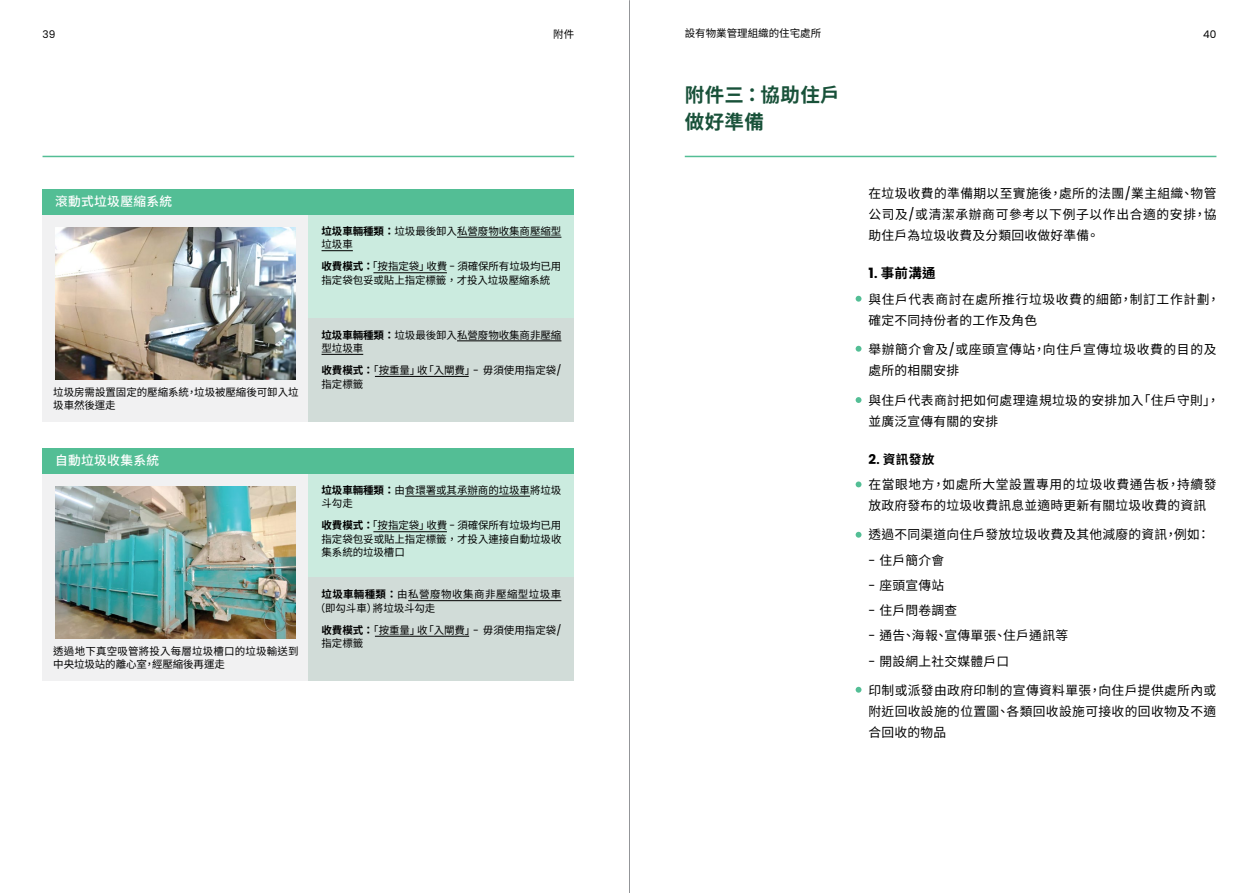
<style>
.page{position:relative;width:1259px;height:893px;background:#fff}
.page>*{position:absolute;margin:0;border:0;box-sizing:border-box;transform-origin:0 0}
.t1{font:700 19.5px/27px "Noto Sans HK";letter-spacing:.02em;color:#185139}
.t2{font:700 13.5px "Noto Sans HK";color:#000}
.t3{font:12.75px/21px "Noto Sans HK";letter-spacing:.03em;color:#000;text-align:justify}
.t4{font:12.75px/21px "Noto Sans HK";letter-spacing:.05em;color:#000}
.t5{font:500 12.75px "Noto Sans HK";letter-spacing:.02em;color:#fff}
.t6{font:10.5px/13.5px "Noto Sans HK";letter-spacing:-.005em;color:#000}
.t7{font:10.5px/13.5px "Noto Sans HK";letter-spacing:.015em;color:#000}
.t8{font:10.5px/13.5px "Noto Sans HK";letter-spacing:.045em;color:#000}
.t9{font:10.5px "Poppins";color:#000}
.s1{font-weight:700}
.s2{font-family:"Poppins"}
.s3{font-family:"Poppins";font-size:14.1px}
.s4{font-family:"Poppins";font-size:12.15px}
.s5{font-family:"Poppins";font-weight:700;font-size:13.35px}
.s6{font-family:"Poppins";font-weight:700;font-size:11.4px}
</style>
<div class="page">
<hr style="left:43px;top:156px;width:531px;height:1px;background:#53be95">
<hr style="left:685px;top:156px;width:531px;height:1px;background:#53be95">
<div style="left:308px;top:318px;width:266px;height:104px;background:#d1dcd8"></div>
<div style="left:308px;top:214px;width:266px;height:104px;background:#cbebdf"></div>
<div style="left:308px;top:577px;width:266px;height:104px;background:#d1dcd8"></div>
<div style="left:308px;top:473px;width:266px;height:104px;background:#cbebdf"></div>
<div style="left:43px;top:214px;width:265px;height:208px;background:#f1f1f2"></div>
<div style="left:43px;top:473px;width:265px;height:208px;background:#f1f1f2"></div>
<div style="left:43px;top:189px;width:531px;height:25px;background:#53be95"></div>
<div style="left:43px;top:448px;width:531px;height:25px;background:#53be95"></div>
<hr style="left:457px;top:237px;width:104px;height:1px;background:#000">
<hr style="left:321px;top:250px;width:32px;height:1px;background:#000">
<hr style="left:405px;top:496px;width:125px;height:1px;background:#000">
<hr style="left:373px;top:272px;width:74px;height:1px;background:#000">
<hr style="left:373px;top:531px;width:74px;height:1px;background:#000">
<hr style="left:457px;top:341px;width:104px;height:1px;background:#000">
<hr style="left:321px;top:354px;width:42px;height:1px;background:#000">
<hr style="left:375px;top:376px;width:94px;height:1px;background:#000">
<hr style="left:408px;top:600px;width:153px;height:1px;background:#000">
<hr style="left:375px;top:636px;width:94px;height:1px;background:#000">
<img style="left:55px;top:227px;width:241px;height:153px">
<img style="left:55px;top:486px;width:241px;height:152px">
<svg style="left:855px;top:296px;width:6px;height:6px"></svg>
<svg style="left:855px;top:346px;width:6px;height:6px"></svg>
<svg style="left:855px;top:397px;width:6px;height:6px"></svg>
<svg style="left:855px;top:481px;width:6px;height:6px"></svg>
<svg style="left:855px;top:532px;width:6px;height:6px"></svg>
<svg style="left:855px;top:687px;width:6px;height:6px"></svg>
<hr style="left:629px;top:0;width:1px;height:893px;background:#939598">
<p class="t9" style="left:43px;top:28px;width:14px">39</p>
<p class="t6" style="left:685px;top:27px;width:138px">設有物業管理組織的住宅處所</p>
<p class="t9" style="left:1203px;top:28px;width:15px">40</p>
<p class="t6" style="left:553px;top:27px;width:22px">附件</p>
<p class="t5" style="left:55px;top:194px;width:118px">滾動式垃圾壓縮系統</p>
<p class="t6" style="left:53px;top:385px;width:247px">垃圾房需設置固定的壓縮系統，垃圾被壓縮後可卸入垃圾車然後運走</p>
<p class="t5" style="left:55px;top:453px;width:105px">自動垃圾收集系統</p>
<p class="t7" style="left:53px;top:644px;width:247px">透過地下真空吸管將投入每層垃圾槽口的垃圾輸送到中央垃圾站的離心室，經壓縮後再運走</p>
<p class="t6" style="left:321px;top:225px;width:241px"><span class="s1">垃圾車輛種類：</span>垃圾最後卸入私營廢物收集商壓縮型垃圾車</p>
<p class="t6" style="left:321px;top:260px;width:241px"><span class="s1">收費模式：</span>「按指定袋」收費 <span class="s2">-</span> 須確保所有垃圾均已用指定袋包妥或貼上指定標籤，才投入垃圾壓縮系統</p>
<p class="t6" style="left:321px;top:328px;width:241px"><span class="s1">垃圾車輛種類：</span>垃圾最後卸入私營廢物收集商非壓縮型垃圾車</p>
<p class="t6" style="left:321px;top:364px;width:241px"><span class="s1">收費模式：</span>「按重量」收「入閘費」<span class="s2">-</span> 毋須使用指定袋<span class="s2">/</span>指定標籤</p>
<p class="t6" style="left:321px;top:484px;width:241px"><span class="s1">垃圾車輛種類：</span>由食環署或其承辦商的垃圾車將垃圾斗勾走</p>
<p class="t6" style="left:321px;top:519px;width:241px;text-align:justify"><span class="s1">收費模式：</span>「按指定袋」收費 <span class="s2">-</span> 須確保所有垃圾均已用指定袋包妥或貼上指定標籤，才投入連接自動垃圾收集系統的垃圾槽口</p>
<p class="t8" style="left:315px;top:588px;width:248px;text-indent:7px"><span class="s1">垃圾車輛種類：</span>由私營廢物收集商非壓縮型垃圾車（即勾斗車）將垃圾斗勾走</p>
<p class="t6" style="left:321px;top:624px;width:241px"><span class="s1">收費模式：</span>「按重量」收「入閘費」<span class="s2">-</span> 毋須使用指定袋<span class="s2">/</span>指定標籤</p>
<h1 class="t1" style="left:685px;top:81px;width:156px">附件三：協助住戶做好準備</h1>
<p class="t3" style="left:868px;top:183px;width:350px">在垃圾收費的準備期以至實施後，處所的法團<span class="s2">/</span>業主組織、物管公司及<span class="s2">/</span>或清潔承辦商可參考以下例子以作出合適的安排，協助住戶為垃圾收費及分類回收做好準備。</p>
<p class="t2" style="left:868px;top:266px;width:69px"><span class="s3">1</span><span class="s4">.</span> 事前溝通</p>
<p class="t4" style="left:868px;top:289px;width:353px">與住戶代表商討在處所推行垃圾收費的細節，制訂工作計劃，確定不同持份者的工作及角色</p>
<p class="t4" style="left:868px;top:339px;width:350px">舉辦簡介會及<span class="s2">/</span>或座頭宣傳站，向住戶宣傳垃圾收費的目的及處所的相關安排</p>
<p class="t3" style="left:868px;top:390px;width:353px">與住戶代表商討把如何處理違規垃圾的安排加入「住戶守則」，並廣泛宣傳有關的安排</p>
<p class="t4" style="left:868px;top:447px;width:350px;line-height:25.2px"><span class="s5">2</span><span class="s6">.</span> <span class="s1">資訊發放<br></span>在當眼地方，如處所大堂設置專用的垃圾收費通告板，持續發</p>
<p class="t3" style="left:868px;top:495px;width:339px">放政府發布的垃圾收費訊息並適時更新有關垃圾收費的資訊</p>
<p class="t3" style="left:868px;top:524px;width:343px">透過不同渠道向住戶發放垃圾收費及其他減廢的資訊，例如：</p>
<p class="t3" style="left:868px;top:550px;width:77px"><span class="s2">-</span> 住戶簡介會</p>
<p class="t3" style="left:868px;top:575px;width:77px"><span class="s2">-</span> 座頭宣傳站</p>
<p class="t3" style="left:868px;top:600px;width:90px"><span class="s2">-</span> 住戶問卷調查</p>
<p class="t3" style="left:868px;top:625px;width:201px"><span class="s2">-</span> 通告、海報、宣傳單張、住戶通訊等</p>
<p class="t3" style="left:868px;top:651px;width:142px"><span class="s2">-</span> 開設網上社交媒體戶口</p>
<p class="t3" style="left:868px;top:680px;width:349px">印制或派發由政府印制的宣傳資料單張，向住戶提供處所內或附近回收設施的位置圖、各類回收設施可接收的回收物及不適合回收的物品</p>
</div>
